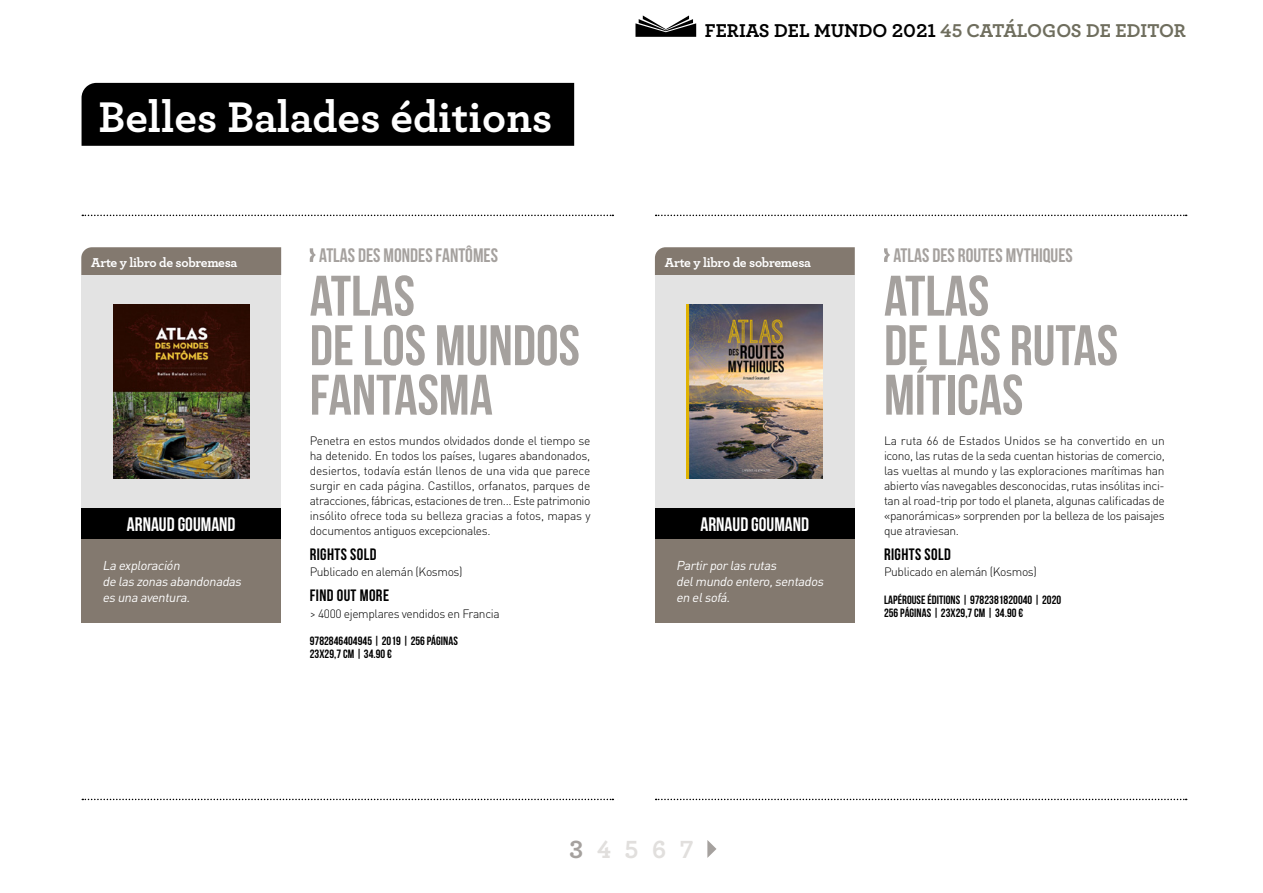
<style>
.page{position:relative;width:1263px;height:893px;background:#fff}
.page>*{position:absolute;margin:0;border:0;box-sizing:border-box;transform-origin:0 0}
.TITRE_LANGUE_2_ligne{font:57px/49.5px "Bebas Neue";color:#a5a19e}
.NOM_MAISON_D_EDITION{font:700 45px "Archer";color:#fff}
.PAGINATION{font:700 26.1px "Archer";color:#e1dfdd}
.TITRE_FRANCAIS{font:19.5px "Bebas Neue";color:#a5a19e}
.t1{font:700 19.5px "Archer";color:#6f6e5e}
.PRENOM_NOM_AUTEUR_S{font:19.5px "Bebas Neue";color:#fff}
.RIGHTS_SOLD___FIND_O{font:16.5px "Bebas Neue";letter-spacing:.025em;color:#000}
.Nom_thématique_ou_ti{font:700 13.5px "Archer";letter-spacing:-.02em;color:#fff}
.Phrase_d_accroche{font:italic 12.75px/15.8px "DIN Pro";color:#fff}
.Texte{font:300 12px/15px "DIN Pro";letter-spacing:-.03em;color:#000;text-align:justify}
.LIGNE_MARQUE_EAN_ANN{font:12px/12.8px "Bebas Neue";letter-spacing:.005em;color:#000}
.Texte_Right_sold___f{font:300 12px "DIN Pro";letter-spacing:-.03em;color:#000}
.s1{color:#000}
.s2{color:#a5a19e}
</style>
<div class="page">
<svg style="left:310px;top:248px;width:6px;height:14px"></svg>
<svg style="left:82px;top:215px;width:531px;height:1px"></svg>
<svg style="left:656px;top:215px;width:531px;height:1px"></svg>
<svg style="left:884px;top:248px;width:6px;height:14px"></svg>
<svg style="left:82px;top:799px;width:531px;height:1px"></svg>
<svg style="left:656px;top:799px;width:531px;height:1px"></svg>
<svg style="left:635px;top:15px;width:61px;height:22px"></svg>
<div style="left:82px;top:83px;width:492px;height:63px;background:#000"></div>
<svg style="left:707px;top:840px;width:9px;height:18px"></svg>
<div style="left:655px;top:247px;width:200px;height:28px;background:#83796f"></div>
<div style="left:655px;top:275px;width:200px;height:233px;background:#e3e3e3"></div>
<img style="left:687px;top:305px;width:136px;height:173px">
<div style="left:655px;top:508px;width:200px;height:32px;background:#000"></div>
<div style="left:655px;top:539px;width:200px;height:84px;background:#83796f"></div>
<div style="left:81px;top:247px;width:200px;height:28px;background:#83796f"></div>
<div style="left:81px;top:275px;width:200px;height:233px;background:#e3e3e3"></div>
<img style="left:113px;top:304px;width:136px;height:175px">
<div style="left:81px;top:508px;width:200px;height:32px;background:#000"></div>
<div style="left:81px;top:539px;width:200px;height:84px;background:#83796f"></div>
<p class="NOM_MAISON_D_EDITION" style="left:99px;top:82px;width:455px">Belles Balades éditions</p>
<p class="Nom_thématique_ou_ti" style="left:91px;top:251px;width:148px">Arte y libro de sobremesa</p>
<p class="PRENOM_NOM_AUTEUR_S" style="left:127px;top:514px;width:110px">ARNAUD GOUMAND</p>
<p class="Phrase_d_accroche" style="left:103px;top:557px;width:143px">La exploración<br>de laszonasabandonadas esuna aventura.</p>
<p class="TITRE_FRANCAIS" style="left:319px;top:244px;width:180px">ATLAS DES MONDES FANTÔMES</p>
<p class="TITRE_LANGUE_2_ligne" style="left:310px;top:270px;width:272px">ATLAS<br>DE LOS MUNDOS<br>FANTASMA</p>
<p class="Texte" style="left:310px;top:432px;width:282px">Penetra en estos mundos olvidados donde el tiempo se ha detenido. En todos los países, lugares abandonados, desiertos, todavía están llenos de una vida que parece surgir en cada página. Castillos, orfanatos, parques de atracciones, fábricas, estaciones de tren... Este patrimonio insólito ofrece toda su belleza gracias a fotos, mapas y documentos antiguos excepcionales.</p>
<p class="RIGHTS_SOLD___FIND_O" style="left:310px;top:545px;width:68px">RIGHTS SOLD</p>
<p class="Texte_Right_sold___f" style="left:310px;top:564px;width:154px">Publicado en alemán (Kosmos)</p>
<p class="RIGHTS_SOLD___FIND_O" style="left:310px;top:586px;width:81px">FIND OUT MORE</p>
<p class="Texte_Right_sold___f" style="left:310px;top:605px;width:191px">&gt; 4000 ejemplares vendidos en Francia</p>
<p class="LIGNE_MARQUE_EAN_ANN" style="left:310px;top:635px;width:150px">9782846404945 | 2019 | 256 PÁGINAS<br>23X29,7 CM | 34.90 €</p>
<p class="t1" style="left:705px;top:15px;width:483px"><span class="s1">FERIAS DEL MUNDO 2021</span> 45 CATÁLOGOS DE EDITOR</p>
<p class="Nom_thématique_ou_ti" style="left:665px;top:251px;width:148px">Arte y libro de sobremesa</p>
<p class="PRENOM_NOM_AUTEUR_S" style="left:700px;top:514px;width:110px">ARNAUD GOUMAND</p>
<p class="Phrase_d_accroche" style="left:676px;top:557px;width:152px">Partirporlasrutas delmundo entero,sentados en elsofá.</p>
<p class="TITRE_FRANCAIS" style="left:893px;top:244px;width:181px">ATLAS DES ROUTES MYTHIQUES</p>
<p class="TITRE_LANGUE_2_ligne" style="left:884px;top:270px;width:235px">ATLAS<br>DE LAS RUTAS<br>MÍTICAS</p>
<p class="Texte" style="left:884px;top:432px;width:282px">La ruta 66 de Estados Unidos se ha convertido en un icono, las rutas de la seda cuentan historias de comercio, las vueltas al mundo y las exploraciones marítimas han abierto vías navegables desconocidas, rutas insólitas inci&shy;tan al road-trip por todo el planeta, algunas calificadas de «panorámicas» sorprenden por la belleza de los paisajes que atraviesan.</p>
<p class="RIGHTS_SOLD___FIND_O" style="left:884px;top:545px;width:68px">RIGHTS SOLD</p>
<p class="Texte_Right_sold___f" style="left:884px;top:564px;width:154px">Publicado en alemán (Kosmos)</p>
<p class="LIGNE_MARQUE_EAN_ANN" style="left:884px;top:593px;width:179px">LAPÉROUSE ÉDITIONS | 9782381820040 | 2020<br>256 PÁGINAS | 23X29,7 CM | 34.90 €</p>
<p class="PAGINATION" style="left:569px;top:829px;width:126px"><span class="s2">3</span> 4 5 6 7</p>
</div>
